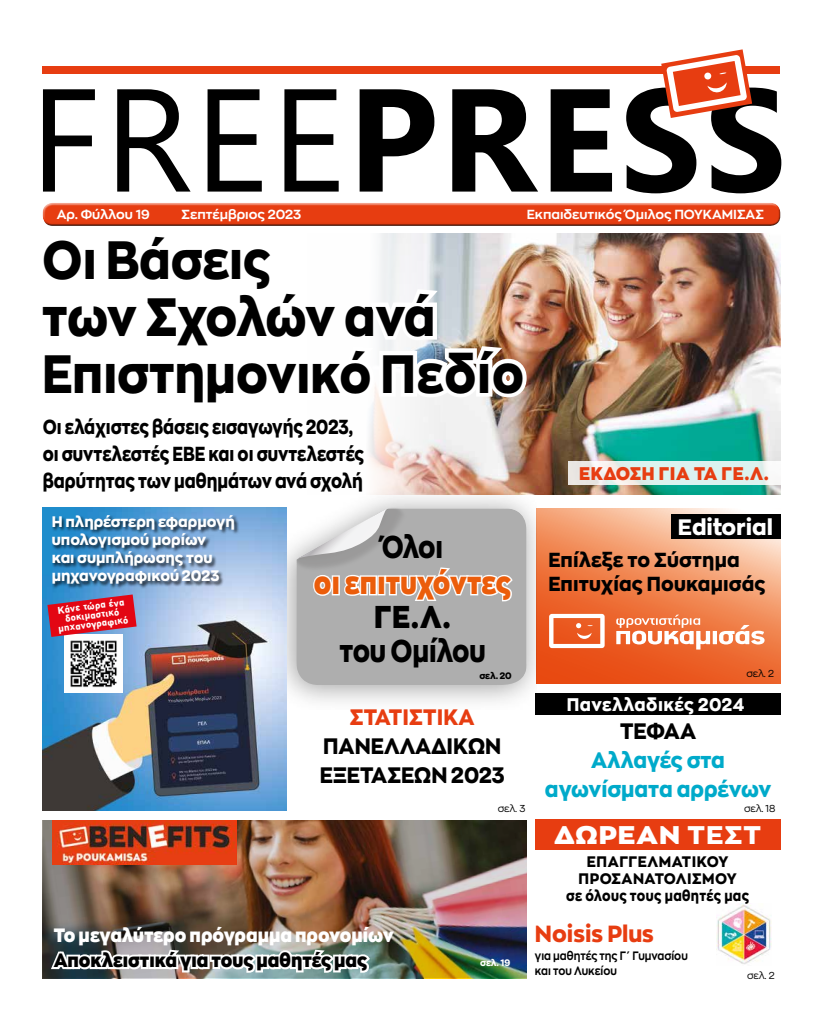
<style>
.page{position:relative;width:823px;height:1021px;background:#fff}
.page>*{position:absolute;margin:0;border:0;box-sizing:border-box;transform-origin:0 0}
.t1{font:700 146px "Leelawadee UI";letter-spacing:.02em;color:#000}
.t2{font:800 53px/57px "Zona Pro";color:#000;scale:.9 1}
.t3{font:900 31.4px "Zona Pro";letter-spacing:.01em;color:#eb5d0b;scale:.84 1}
.t4{font:800 31px "Zona Pro";letter-spacing:-.01em;color:#000;scale:.84 1}
.t5{font:900 31px "Zona Pro";color:#000;scale:.9 1}
.t6{font:900 25.1px "Zona Pro";letter-spacing:.04em;color:#fff;scale:1.08 1}
.t7{font:800 23px "Zona Pro";color:#e73d11;scale:.96 1}
.t8{font:800 22px/29px "Zona Pro";color:#000;text-align:right;scale:.94 1}
.t9{font:800 22px/29px "Zona Pro";color:#00aaca;text-align:center;scale:.94 1}
.t10{font:800 22px "Zona Pro";letter-spacing:.01em;color:#e73d11;scale:.94 1}
.t11{font:800 22px "Zona Pro";color:#fff}
.t12{font:800 20px/27px "Zona Pro";color:#000;scale:.83 1}
.t13{font:800 20px/24px "Zona Pro";color:#000;scale:.95 1}
.t14{font:900 19px "Zona Pro";color:#fff;scale:.92 1}
.t15{font:900 19px "Zona Pro";color:#000;scale:.92 1}
.t16{font:900 18px "Zona Pro";letter-spacing:.04em;color:#e73d11;scale:.94 1}
.t17{font:800 18px "Zona Pro";letter-spacing:.03em;color:#fff;scale:.94 1}
.t18{font:800 15px/18px "Zona Pro";color:#fff}
.t19{font:800 15px/17px "Zona Pro";letter-spacing:.03em;color:#000;text-align:center;scale:.95 1}
.t20{font:700 13px "Zona Pro";color:#fff}
.t21{font:700 12px/15px "Zona Pro";color:#000;scale:.87 1}
.t22{font:700 10px/9px "PFDIN Text Pro";color:#fff;text-align:center}
.t23{font:10px "Zona Pro";letter-spacing:-.01em;color:#000;scale:.96 1}
.t24{font:800 9.2px "Zona Pro";color:#000;scale:.96 1}
.t25{font:800 9.2px "Zona Pro";color:#fff;scale:.96 1}
.s1{font-weight:400}
.s2{font-weight:800}
</style>
<div class="page">
<div style="left:534px;top:819px;width:246px;height:31px;background:#e73d11"></div>
<img style="left:369px;top:234px;width:411px;height:261px">
<img style="left:369px;top:285px;width:161px;height:122px">
<div style="left:43px;top:67px;width:736px;height:7px;background:#e73d11"></div>
<svg style="left:660px;top:49px;width:91px;height:69px"></svg>
<div style="left:41px;top:201px;width:739px;height:22px;background:#fff;opacity:.75"></div>
<div style="left:42px;top:205px;width:738px;height:21px;background:#e73d11"></div>
<img style="left:716px;top:903px;width:54px;height:61px">
<svg style="left:567px;top:461px;width:213px;height:23px;background:#e2efec"></svg>
<svg style="left:536px;top:508px;width:244px;height:175px;background:#ef8656"></svg>
<svg style="left:718px;top:625px;width:46px;height:19px"></svg>
<svg style="left:712px;top:631px;width:4px;height:13px"></svg>
<svg style="left:616px;top:614px;width:93px;height:35px"></svg>
<svg style="left:548px;top:614px;width:56px;height:34px"></svg>
<div style="left:670px;top:514px;width:110px;height:24px;background:#000"></div>
<div style="left:534px;top:693px;width:246px;height:21px;background:#000"></div>
<img style="left:286px;top:475px;width:249px;height:230px">
<div style="left:296px;top:508px;width:230px;height:177px;background:#aeaeae"></div>
<img style="left:43px;top:507px;width:243px;height:304px">
<img style="left:64px;top:637px;width:58px;height:55px">
<div style="left:52px;top:514px;width:187px;height:75px;background:#000;opacity:.75"></div>
<svg style="left:47px;top:594px;width:89px;height:43px;background:#c2334a"></svg>
<img style="left:43px;top:820px;width:483px;height:158px">
<img style="left:52px;top:820px;width:184px;height:44px">
<img style="left:48px;top:944px;width:324px;height:32px">
<svg style="left:295px;top:507px;width:219px;height:96px"></svg>
<h1 class="t1" style="left:30px;top:36px;width:758px"><span class="s1">FREE</span>PRESS</h1>
<p class="t20" style="left:57px;top:206px;width:95px">Aρ. Φύλλου 19</p>
<p class="t20" style="left:181px;top:206px;width:121px">Σεπτέμβριος 2023</p>
<p class="t20" style="left:526px;top:206px;width:238px">Εκπαιδευτικός Όμιλος ΠΟΥΚΑΜΙΣΑΣ</p>
<h2 class="t2" style="left:42px;top:229px;width:536px">Οι Βάσεις<br>των Σχολών ανά<br>Επιστημονικό Πεδίο</h2>
<p class="t12" style="left:43px;top:413px;width:388px">Οι ελάχιστες βάσεις εισαγωγής 2023, οι συντελεστές ΕΒΕ και οι συντελεστές βαρύτητας των μαθημάτων ανά σχολή</p>
<p class="t18" style="left:52px;top:512px;width:184px">Η πληρέστερη εφαρμογή υπολογισμού μορίων<br>και συμπλήρωσης του μηχανογραφικού 2023</p>
<p class="t22" style="left:56px;top:606px;width:72px;rotate:-7deg">Κάνε τώρα ένα δοκιμαστικό μηχανογραφικό</p>
<h3 class="t4" style="left:382px;top:525px;width:74px">Όλοι</h3>
<h3 class="t3" style="left:314px;top:561px;width:236px">οι επιτυχόντες</h3>
<h3 class="t5" style="left:374px;top:595px;width:87px">ΓΕ.Λ.</h3>
<h3 class="t4" style="left:339px;top:629px;width:175px">του Ομίλου</h3>
<p class="t24" style="left:479px;top:669px;width:35px">σελ. 20</p>
<p class="t10" style="left:349px;top:702px;width:132px">Στατιστικά</p>
<p class="t8" style="left:323px;top:731px;width:83px">ΠΑΝ ΕΛΛΑ</p>
<p class="t8" style="left:319px;top:731px;width:198px">ΔΙΚΩΝ<br>ΕΞΕΤΑΣΕΩΝ 2023</p>
<p class="t23" style="left:497px;top:802px;width:30px">σελ. 3</p>
<p class="t14" style="left:54px;top:922px;width:371px">Το μεγαλύτερο πρόγραμμα προνομίων</p>
<p class="t15" style="left:54px;top:947px;width:342px">Αποκλειστικά για τους μαθητές μας</p>
<p class="t25" style="left:480px;top:956px;width:33px">σελ. 19</p>
<p class="t16" style="left:578px;top:461px;width:203px">ΕΚΔΟΣΗ ΓΙΑ ΤΑ ΓΕ.Λ.</p>
<p class="t11" style="left:677px;top:512px;width:97px">Εditorial</p>
<p class="t13" style="left:548px;top:547px;width:230px">Επίλεξε το Σύστημα<br>Επιτυχίας Πουκαμισάς</p>
<p class="t23" style="left:746px;top:667px;width:30px">σελ. 2</p>
<p class="t17" style="left:566px;top:692px;width:190px">Πανελλαδικές 2024</p>
<p class="t8" style="left:619px;top:715px;width:80px">τεφαα</p>
<p class="t9" style="left:544px;top:744px;width:242px">Αλλαγές στα αγωνίσματα αρρένων</p>
<p class="t23" style="left:743px;top:802px;width:34px">σελ. 18</p>
<p class="t6" style="left:554px;top:817px;width:193px">ΔΩΡΕΑΝ <span class="s2">ΤΕΣΤ</span></p>
<p class="t19" style="left:566px;top:852px;width:194px">Επαγγελματικού<br>Προσανατολισμού<br>σε όλους τους μαθητές μας</p>
<p class="t7" style="left:534px;top:917px;width:125px">Noisis Plus</p>
<p class="t21" style="left:534px;top:947px;width:177px">για μαθητές της Γ΄ Γυμνασίου και του Λυκείου</p>
<p class="t23" style="left:746px;top:968px;width:30px">σελ. 2</p>
</div>
